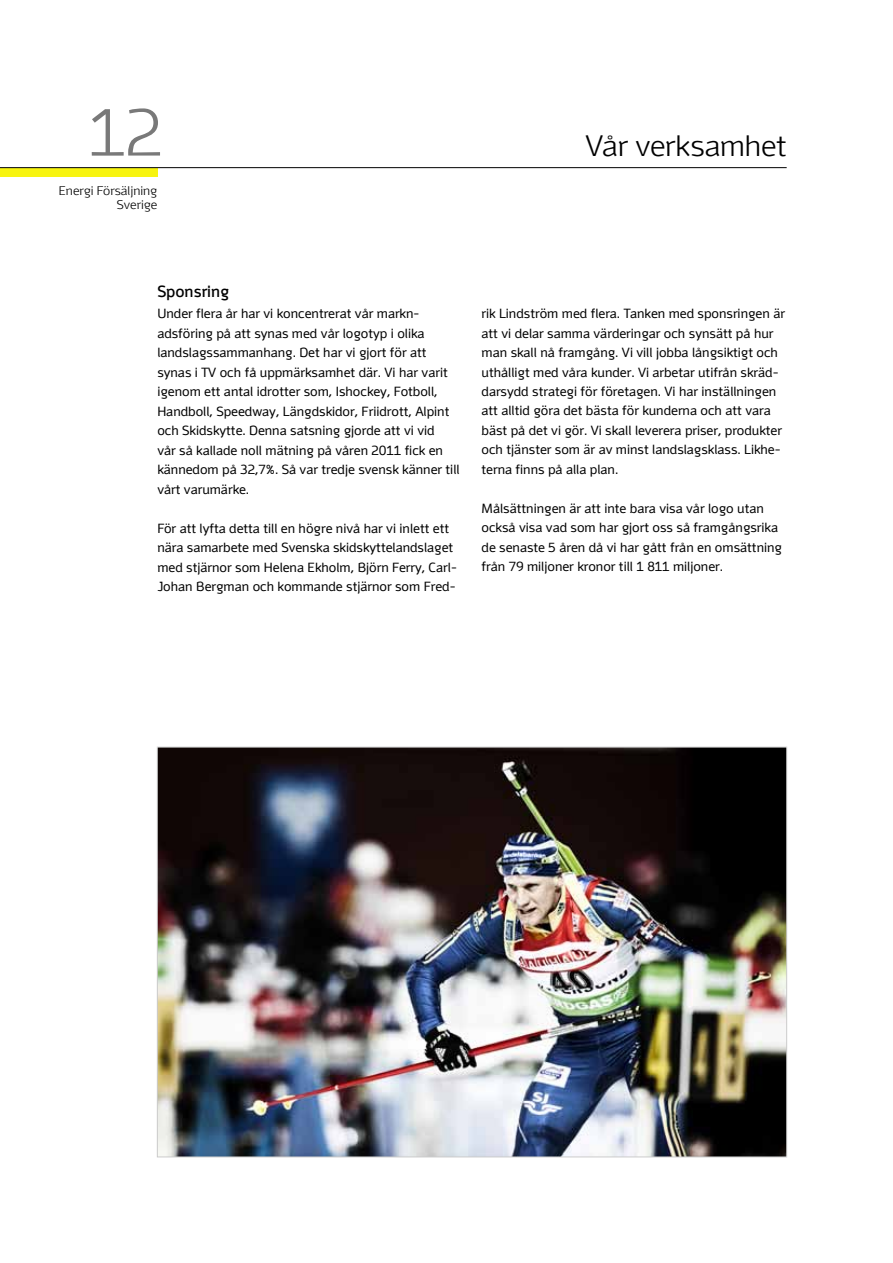
<style>
.page{position:relative;width:893px;height:1263px;background:#fff}
.page>*{position:absolute;margin:0;border:0;box-sizing:border-box;transform-origin:0 0}
.t1{font:300 67.5px "Energi";color:#797979}
.t2{font:300 30px "Energi";letter-spacing:-.005em;color:#000}
.t3{font:700 16.5px "Energi";color:#000}
.t4{font:13.5px/19.5px "Energi";color:#000}
.t5{font:300 12.75px/14.2px "Energi";color:#000;text-align:right}
</style>
<div class="page">
<div style="left:0;top:168px;width:157px;height:8px;background:#f7f410"></div>
<hr style="left:0;top:167px;width:787px;height:1px;background:#000">
<img style="left:159px;top:749px;width:626px;height:406px">
<p class="t1" style="left:88px;top:93px;width:75px">12</p>
<p class="t5" style="left:59px;top:183px;width:100px">Energi Försäljning<br>Sverige</p>
<p class="t2" style="left:586px;top:128px;width:202px">Vår verksamhet</p>
<p class="t3" style="left:157px;top:282px;width:73px">Sponsring</p>
<p class="t4" style="left:157px;top:304px;width:304px">Under flera år har vi koncentrerat vår markn&shy;adsföring på att synas med vår logotyp i olika landslagssammanhang. Det har vi gjort för att synas i TV och få uppmärksamhet där. Vi har varit igenom ett antal idrotter som, Ishockey, Fotboll, Handboll, Speedway, Längdskidor, Friidrott, Alpint och Skidskytte. Denna satsning gjorde att vi vid<br>vår så kallade noll mätning på våren 2011 fick en kännedom på 32,7%. Så var tredje svensk känner till vårt varumärke.</p>
<p class="t4" style="left:157px;top:518px;width:301px">För att lyfta detta till en högre nivå har vi inlett ett nära samarbete med Svenska skidskyttelandslaget med stjärnor som Helena Ekholm, Björn Ferry, Carl-Johan Bergman och kommande stjärnor som Fred-</p>
<p class="t4" style="left:482px;top:304px;width:305px">rik Lindström med flera. Tanken med sponsringen är att vi delar samma värderingar och synsätt på hur man skall nå framgång. Vi vill jobba långsiktigt och uthålligt med våra kunder. Vi arbetar utifrån skräd&shy;darsydd strategi för företagen. Vi har inställningen att alltid göra det bästa för kunderna och att vara bäst på det vi gör. Vi skall leverera priser, produkter och tjänster som är av minst landslagsklass. Likhe&shy;terna finns på alla plan.</p>
<p class="t4" style="left:482px;top:498px;width:302px">Målsättningen är att inte bara visa vår logo utan också visa vad som har gjort oss så framgångsrika de senaste 5 åren då vi har gått från en omsättning från 79 miljoner kronor till 1 811 miljoner.</p>
</div>
